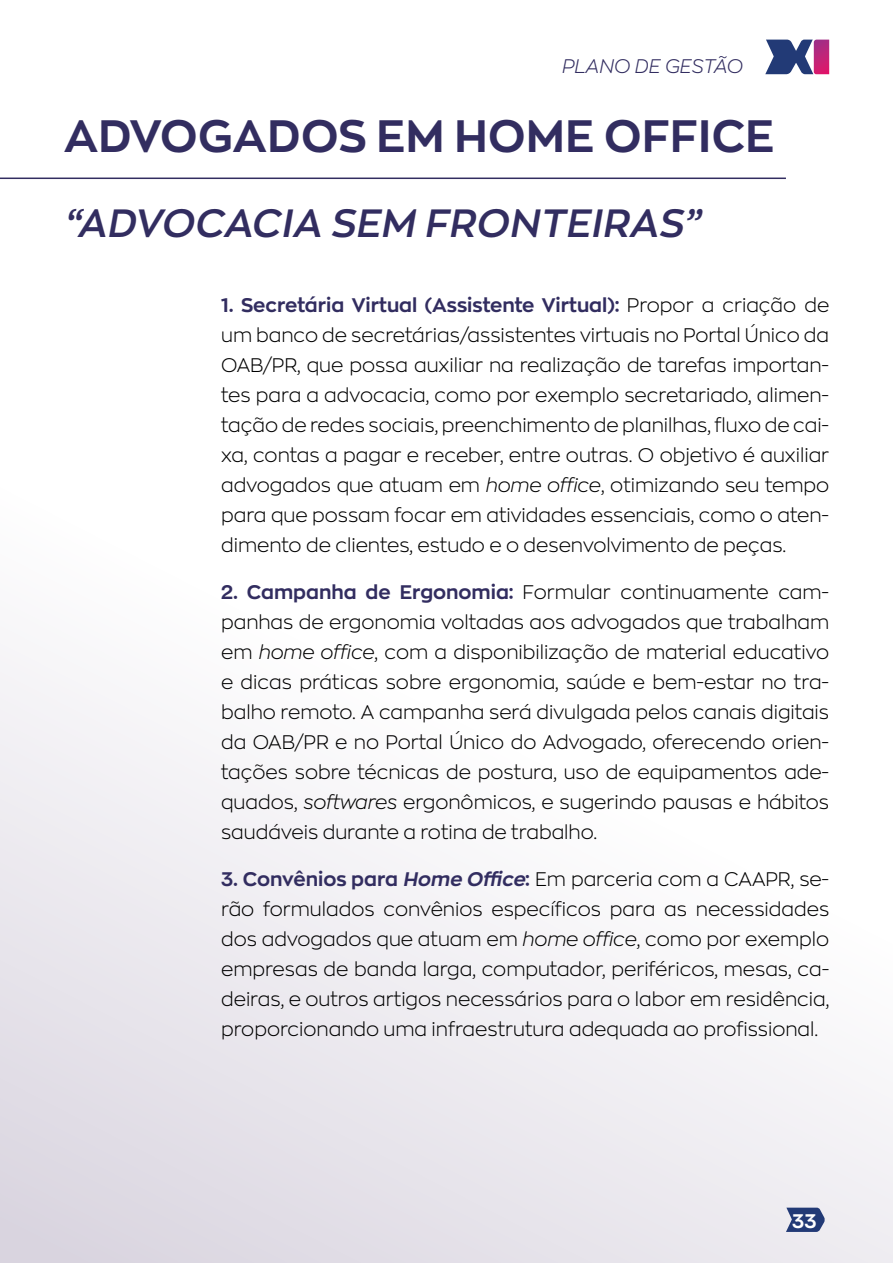
<style>
.page{position:relative;width:893px;height:1263px;background:#fff}
.page>*{position:absolute;margin:0;border:0;box-sizing:border-box;transform-origin:0 0}
.t1{font:700 45px "Zona Pro";letter-spacing:.01em;color:#322d60}
.t2{font:italic 600 39px "Zona Pro";color:#322d60}
.t3{font:300 19.5px/30px "Zona Pro";color:#000;text-align:justify}
.t4{font:italic 300 19.5px "Zona Pro";color:#322d60}
.t5{font:700 19.5px "Zona Pro";color:#fff}
.s1{font-weight:700;color:#322d60}
.s2{font-style:italic}
.s3{font-weight:700;font-style:italic;color:#322d60}
</style>
<div class="page">
<div style="left:0;top:440px;width:893px;height:823px;background:linear-gradient(to bottom,#fff,#e6e2ea)"></div>
<svg style="left:786px;top:1207px;width:39px;height:25px"></svg>
<svg style="left:765px;top:40px;width:64px;height:34px"></svg>
<hr style="left:0;top:178px;width:786px;height:1px;background:#322d60">
<p class="t4" style="left:562px;top:53px;width:183px">PLANO DE GESTÃO</p>
<h1 class="t1" style="left:64px;top:108px;width:712px">ADVOGADOS EM HOME OFFICE</h1>
<h2 class="t2" style="left:64px;top:197px;width:646px">“ADVOCACIA SEM FRONTEIRAS”</h2>
<p class="t3" style="left:221px;top:289px;width:610px"><span class="s1">1. Secretária Virtual (Assistente Virtual):</span> Propor a criação de um banco de secretárias/assistentes virtuais no Portal Único da OAB/PR, que possa auxiliar na realização de tarefas importan&shy;tes para a advocacia, como por exemplo secretariado, alimen&shy;tação de redes sociais, preenchimento de planilhas, fluxo de cai&shy;xa, contas a pagar e receber, entre outras. O objetivo é auxiliar advogados que atuam em <span class="s2">home office</span>, otimizando seu tempo para que possam focar em atividades essenciais, como o aten&shy;dimento de clientes, estudo e o desenvolvimento de peças.</p>
<p class="t3" style="left:221px;top:576px;width:610px"><span class="s1">2. Campanha de Ergonomia:</span> Formular continuamente cam&shy;panhas de ergonomia voltadas aos advogados que trabalham em <span class="s2">home office</span>, com a disponibilização de material educativo e dicas práticas sobre ergonomia, saúde e bem-estar no tra&shy;balho remoto. A campanha será divulgada pelos canais digitais da OAB/PR e no Portal Único do Advogado, oferecendo orien&shy;tações sobre técnicas de postura, uso de equipamentos ade&shy;quados, <span class="s2">softwares</span> ergonômicos, e sugerindo pausas e hábitos saudáveis durante a rotina de trabalho.</p>
<p class="t3" style="left:221px;top:863px;width:610px"><span class="s1">3. Convênios para</span> <span class="s3">Home Office</span><span class="s1">:</span> Em parceria com a CAAPR, se&shy;rão formulados convênios específicos para as necessidades dos advogados que atuam em <span class="s2">home office</span>, como por exemplo empresas de banda larga, computador, periféricos, mesas, ca&shy;deiras, e outros artigos necessários para o labor em residência, proporcionando uma infraestrutura adequada ao profissional.</p>
<p class="t5" style="left:792px;top:1208px;width:26px">33</p>
</div>
